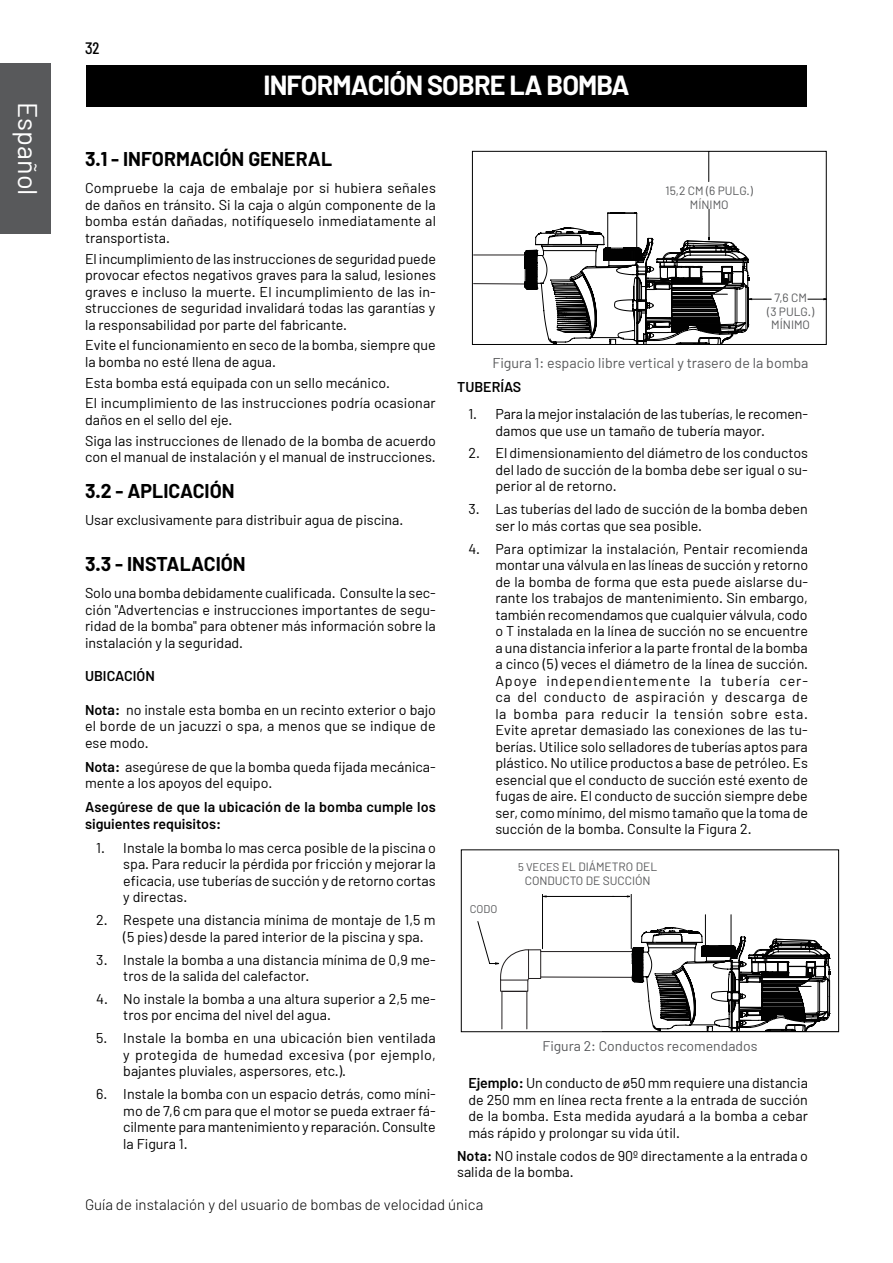
<style>
.page{position:relative;width:893px;height:1263px;background:#fff}
.page>*{position:absolute;margin:0;border:0;box-sizing:border-box;transform-origin:0 0}
.t1{font:700 27px "Barlow";letter-spacing:-.03em;color:#fff}
.t2{font:27px "Barlow";color:#fff}
.t3{font:700 19.5px "Barlow";color:#000}
.t4{font:500 16.5px "Barlow Condensed";color:#000}
.t5{font:300 15px "Barlow";color:#000}
.t6{font:14.25px/16.5px "Barlow";color:#000;text-align:justify}
.t7{font:600 14.25px/16.5px "Barlow";color:#000}
.t8{font:14.25px "Barlow";color:#58595b}
.t9{font:13.95px "Barlow";color:#58595b}
.t10{font:12px/13.5px "Barlow";color:#58595b;text-align:center}
.t11{font:11.25px "Barlow";color:#58595b}
.s1{font-weight:600}
.s2{font-size:11.25px}
</style>
<div class="page">
<div style="left:0;top:64px;width:51px;height:170px;background:#58595b"></div>
<div style="left:86px;top:65px;width:721px;height:41px;background:#000"></div>
<svg style="left:478px;top:894px;width:135px;height:136px"></svg>
<svg style="left:495px;top:949px;width:46px;height:43px"></svg>
<hr style="left:544px;top:896px;width:70px;height:1px;background:#010101">
<svg style="left:613px;top:894px;width:218px;height:136px"></svg>
<div style="left:461px;top:849px;width:378px;height:183px;border:1px solid #000"></div>
<hr style="left:827px;top:151px;width:1px;height:193px;background:#010101">
<svg style="left:808px;top:298px;width:17px;height:2px"></svg>
<hr style="left:709px;top:209px;width:1px;height:31px;background:#010101">
<hr style="left:474px;top:255px;width:51px;height:1px;background:#231f20">
<hr style="left:474px;top:283px;width:51px;height:1px;background:#231f20">
<svg style="left:525px;top:212px;width:246px;height:131px"></svg>
<hr style="left:708px;top:151px;width:1px;height:31px;background:#010101">
<div style="left:472px;top:151px;width:355px;height:194px;border:1px solid #000"></div>
<h1 class="t2" style="left:37px;top:102px;width:95px;rotate:90deg">Español</h1>
<p class="t4" style="left:85px;top:39px;width:16px">32</p>
<h1 class="t1" style="left:263px;top:75px;width:368px">INFORMACIÓN SOBRE LA BOMBA</h1>
<h2 class="t3" style="left:85px;top:152px;width:249px">3.1 - INFORMACIÓN GENERAL</h2>
<p class="t6" style="left:85px;top:181px;width:352px">Compruebe la caja de embalaje por si hubiera señales de daños en tránsito. Si la caja o algún componente de la bomba están dañadas, notifíqueselo inmediatamente al transportista.</p>
<p class="t6" style="left:85px;top:251px;width:352px">El incumplimiento de las instrucciones de seguridad puede provocar efectos negativos graves para la salud, lesiones graves e incluso la muerte. El incumplimiento de las in&shy;strucciones de seguridad invalidará todas las garantías y la responsabilidad por parte del fabricante.</p>
<p class="t6" style="left:85px;top:338px;width:352px">Evite el funcionamiento en seco de la bomba, siempre que la bomba no esté llena de agua.</p>
<p class="t6" style="left:85px;top:373px;width:352px;line-height:20.7px">Esta bomba está equipada con un sello mecánico.<br>El incumplimiento de las instrucciones podría ocasionar</p>
<p class="t6" style="left:85px;top:411px;width:352px;line-height:20.7px">daños en el sello del eje.<br>Siga las instrucciones de llenado de la bomba de acuerdo</p>
<p class="t6" style="left:85px;top:450px;width:352px">con el manual de instalación y el manual de instrucciones.</p>
<h2 class="t3" style="left:85px;top:484px;width:151px">3.2 - APLICACIÓN</h2>
<p class="t6" style="left:85px;top:513px;width:320px">Usar exclusivamente para distribuir agua de piscina.</p>
<h2 class="t3" style="left:85px;top:557px;width:162px">3.3 - INSTALACIÓN</h2>
<p class="t6" style="left:85px;top:584px;width:352px">Solo una bomba debidamente cualificada. Consulte la sec&shy;ción "Advertencias e instrucciones importantes de segu&shy;ridad de la bomba" para obtener más información sobre la instalación y la seguridad.</p>
<p class="t7" style="left:85px;top:669px;width:71px">UBICACIÓN</p>
<p class="t6" style="left:85px;top:702px;width:352px"><span class="s1">Nota:</span> no instale esta bomba en un recinto exterior o bajo el borde de un jacuzzi o spa, a menos que se indique de ese modo.</p>
<p class="t6" style="left:85px;top:758px;width:352px"><span class="s1">Nota:</span> asegúrese de que la bomba queda fijada mecánica&shy;mente a los apoyos del equipo.</p>
<p class="t7" style="left:85px;top:800px;width:352px">Asegúrese de que la ubicación de la bomba cumple los siguientes requisitos:</p>
<p class="t6" style="left:123px;top:840px;width:314px;text-indent:-27px">1. Instale la bomba lo mas cerca posible de la piscina o spa. Para reducir la pérdida por fricción y mejorar la eficacia, use tuberías de succión y de retorno cortas y directas.</p>
<p class="t6" style="left:123px;top:913px;width:314px;text-indent:-27px">2. Respete una distancia mínima de montaje de 1,5 m (5 pies) desde la pared interior de la piscina y spa.</p>
<p class="t6" style="left:123px;top:952px;width:314px;text-indent:-27px">3. Instale la bomba a una distancia mínima de 0,9 me&shy;tros de la salida del calefactor.</p>
<p class="t6" style="left:123px;top:992px;width:314px;text-indent:-27px">4. No instale la bomba a una altura superior a 2,5 me&shy;tros por encima del nivel del agua.</p>
<p class="t6" style="left:123px;top:1031px;width:314px;text-indent:-27px">5. Instale la bomba en una ubicación bien ventilada y protegida de humedad excesiva (por ejemplo, bajantes pluviales, aspersores, etc.).</p>
<p class="t6" style="left:123px;top:1087px;width:314px;text-indent:-27px">6. Instale la bomba con un espacio detrás, como míni&shy;mo de 7,6 cm para que el motor se pueda extraer fá&shy;cilmente para mantenimiento y reparación. Consulte la Figura 1.</p>
<p class="t10" style="left:665px;top:185px;width:89px">15,2 CM (6 PULG.)<br>MÍNIMO</p>
<p class="t10" style="left:767px;top:292px;width:48px">7,6 CM<br>(3 PULG.)<br>MÍNIMO</p>
<p class="t8" style="left:492px;top:357px;width:318px">Figura 1: espacio libre vertical y trasero de la bomba</p>
<p class="t7" style="left:457px;top:380px;width:66px">TUBERÍAS</p>
<p class="t6" style="left:495px;top:407px;width:314px;text-indent:-27px">1. Para la mejor instalación de las tuberías, le recomen&shy;damos que use un tamaño de tubería mayor.</p>
<p class="t6" style="left:495px;top:446px;width:314px;text-indent:-27px">2. El dimensionamiento del diámetro de los conductos del lado de succión de la bomba debe ser igual o su&shy;perior al de retorno.</p>
<p class="t6" style="left:495px;top:502px;width:314px;text-indent:-27px">3. Las tuberías del lado de succión de la bomba deben ser lo más cortas que sea posible.</p>
<p class="t6" style="left:495px;top:541px;width:314px;text-indent:-27px">4. Para optimizar la instalación, Pentair recomienda montar una válvula en las líneas de succión y retorno de la bomba de forma que esta puede aislarse du&shy;rante los trabajos de mantenimiento. Sin embargo, también recomendamos que cualquier válvula, codo o T instalada en la línea de succión no se encuentre a una distancia inferior a la parte frontal de la bomba a cinco (5) veces el diámetro de la línea de succión.<br>Apoye independientemente la tubería cer&shy;ca del conducto de aspiración y descarga de la bomba para reducir la tensión sobre esta.<br>Evite apretar demasiado las conexiones de las tu&shy;berías. Utilice solo selladores de tuberías aptos para plástico. No utilice productos a base de petróleo. Es esencial que el conducto de succión esté exento de fugas de aire. El conducto de succión siempre debe ser, como mínimo, del mismo tamaño que la toma de succión de la bomba. Consulte la Figura 2.</p>
<p class="t11" style="left:470px;top:901px;width:29px">CODO</p>
<p class="t10" style="left:518px;top:860px;width:141px"><span class="s2">5 VECES</span> EL DIÁMETRO DEL<br>CONDUCTO DE SUCCIÓN</p>
<p class="t9" style="left:542px;top:1041px;width:216px">Figura 2: Conductos recomendados</p>
<p class="t6" style="left:468px;top:1076px;width:341px"><span class="s1">Ejemplo:</span> Un conducto de ø50 mm requiere una distancia de 250 mm en línea recta frente a la entrada de succión de la bomba. Esta medida ayudará a la bomba a cebar más rápido y prolongar su vida útil.</p>
<p class="t6" style="left:457px;top:1147px;width:352px"><span class="s1">Nota:</span> NO instale codos de 90º directamente a la entrada o salida de la bomba.</p>
<p class="t5" style="left:85px;top:1199px;width:400px">Guía de instalación y del usuario de bombas de velocidad única</p>
</div>
